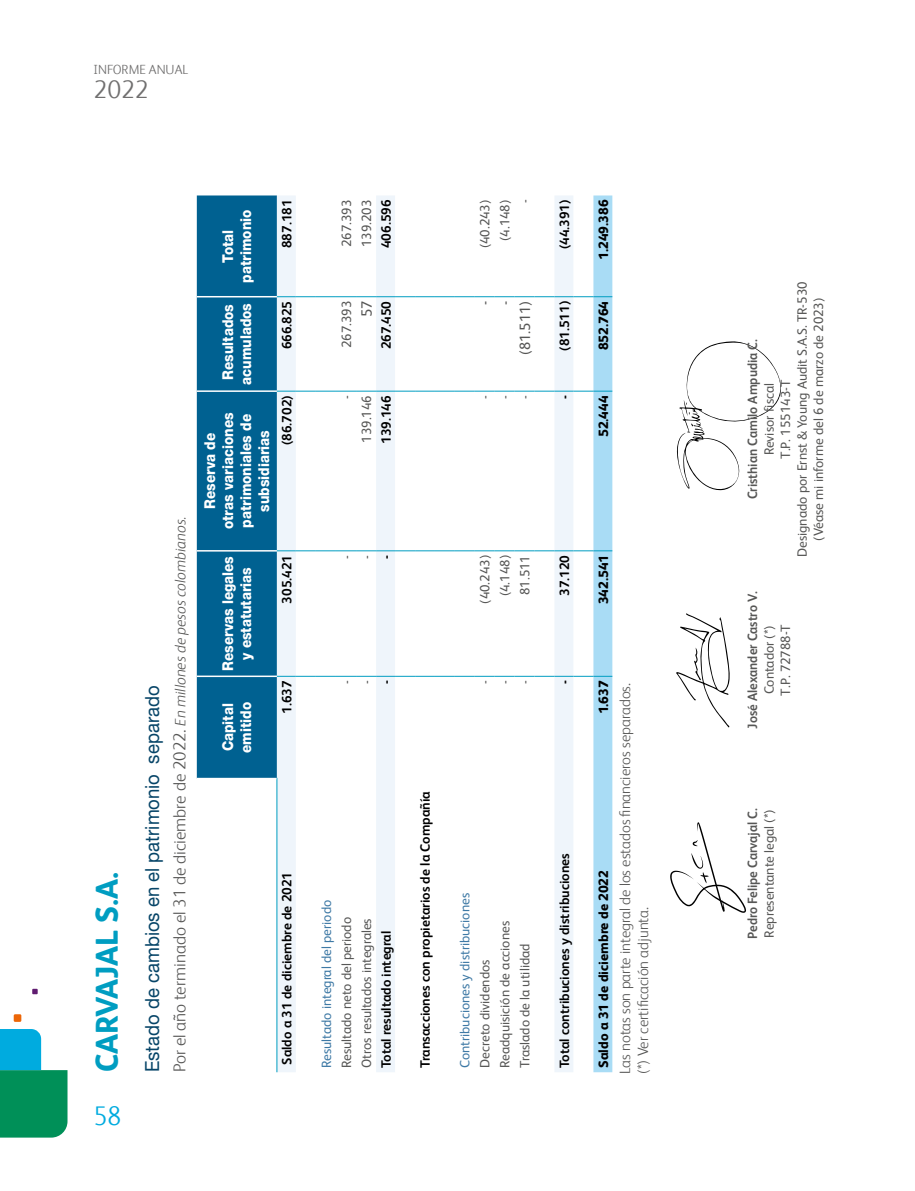
<style>
.page{position:relative;width:915px;height:1191px;background:#fff}
.page>*{position:absolute;margin:0;border:0;box-sizing:border-box;transform-origin:0 0}
.t1{font:800 31.5px "FS Albert";color:#009dc1;scale:.95 1}
.t2{font:300 27px "FS Albert";color:#00abdf;scale:.95 1}
.t3{font:300 25.35px "FS Albert";color:#706f6f}
.t4{font:19.5px "Helvetica Neue LT Pro";color:#074568;scale:.95 1}
.t5{font:300 17.25px "FS Albert";color:#575756}
.t6{font:800 15px/18px "Helvetica Neue LT Pro";color:#fff;text-align:center;scale:.9 1}
.t7{font:300 15px/18px "FS Albert";color:#575756}
.t8{font:15px "FS Albert";color:#575756}
.t9{font:13.5px/16.5px "FS Albert";color:#575756}
.t10{font:700 13.5px "FS Albert";color:#000}
.t11{font:700 13.5px "FS Albert";color:#575756;scale:.95 1}
.t12{font:800 13.5px "FS Albert";color:#000}
.t13{font:13.5px "FS Albert";color:#3e79a5}
.t14{font:300 13.35px "FS Albert";color:#706f6f}
.s1{font-style:italic;font-size:15px}
</style>
<div class="page">
<div style="left:197px;top:195px;width:80px;height:583px;background:#006191"></div>
<hr style="left:276px;top:778px;width:1px;height:294px;background:#009dc1">
<svg style="left:277px;top:195px;width:335px;height:877px"></svg>
<hr style="left:197px;top:675px;width:80px;height:2px;background:#fff">
<hr style="left:197px;top:550px;width:80px;height:1px;background:#fff">
<hr style="left:197px;top:390px;width:80px;height:2px;background:#fff">
<hr style="left:197px;top:296px;width:80px;height:1px;background:#fff">
<svg style="left:676px;top:341px;width:105px;height:150px"></svg>
<svg style="left:676px;top:613px;width:53px;height:114px"></svg>
<svg style="left:670px;top:822px;width:75px;height:91px"></svg>
<svg style="left:0;top:1029px;width:67px;height:108px;background:#27a791"></svg>
<div style="left:14px;top:1014px;width:7px;height:7px;background:#ec6608"></div>
<svg style="left:32px;top:988px;width:6px;height:6px"></svg>
<p class="t14" style="left:94px;top:60px;width:96px">INFORME ANUAL</p>
<h3 class="t3" style="left:94px;top:73px;width:56px">2022</h3>
<h1 class="t1" style="left:88px;top:1072px;width:212px;rotate:-90deg">CARVAJAL S.A.</h1>
<h2 class="t2" style="left:94px;top:1097px;width:31px">58</h2>
<h3 class="t4" style="left:141px;top:1072px;width:408px;rotate:-90deg">Estado de cambios en el patrimonio separado</h3>
<p class="t5" style="left:168px;top:1072px;width:557px;rotate:-90deg">Por el año terminado el 31 de diciembre de 2022. <span class="s1">En millones de pesos colombianos.</span></p>
<p class="t6" style="left:219px;top:283px;width:83px;rotate:-90deg">Total patrimonio</p>
<p class="t6" style="left:219px;top:385px;width:92px;rotate:-90deg">Resultados acumulados</p>
<p class="t6" style="left:201px;top:529px;width:131px;rotate:-90deg">Reserva de<br>otras variaciones patrimoniales de subsidiarias</p>
<p class="t6" style="left:219px;top:671px;width:129px;rotate:-90deg">Reservas legales y estatutarias</p>
<p class="t6" style="left:219px;top:753px;width:58px;text-align:left;rotate:-90deg">Capital emitido</p>
<p class="t10" style="left:279px;top:248px;width:50px;rotate:-90deg">887.181</p>
<p class="t10" style="left:279px;top:349px;width:50px;rotate:-90deg">666.825</p>
<p class="t10" style="left:279px;top:445px;width:51px;rotate:-90deg">(86.702)</p>
<p class="t10" style="left:279px;top:603px;width:50px;rotate:-90deg">305.421</p>
<p class="t10" style="left:279px;top:714px;width:35px;rotate:-90deg">1.637</p>
<p class="t10" style="left:279px;top:1064px;width:194px;rotate:-90deg">Saldo a 31 de diciembre de 2021</p>
<p class="t9" style="left:338px;top:247px;width:49px;rotate:-90deg">267.393</p>
<p class="t9" style="left:358px;top:247px;width:49px;rotate:-90deg">139.203</p>
<p class="t10" style="left:378px;top:248px;width:50px;rotate:-90deg">406.596</p>
<p class="t9" style="left:338px;top:348px;width:49px;rotate:-90deg">267.393</p>
<p class="t8" style="left:358px;top:317px;width:18px;rotate:-90deg">57</p>
<p class="t10" style="left:378px;top:349px;width:50px;rotate:-90deg">267.450</p>
<p class="t9" style="left:338px;top:399px;width:5px;rotate:-90deg">-</p>
<p class="t9" style="left:358px;top:443px;width:49px;rotate:-90deg">139.146</p>
<p class="t10" style="left:378px;top:444px;width:50px;rotate:-90deg">139.146</p>
<p class="t9" style="left:476px;top:248px;width:50px;rotate:-90deg">(40.243)</p>
<p class="t9" style="left:496px;top:241px;width:43px;rotate:-90deg">(4.148)</p>
<p class="t9" style="left:516px;top:203px;width:5px;rotate:-90deg">-</p>
<p class="t10" style="left:556px;top:249px;width:51px;rotate:-90deg">(44.391)</p>
<p class="t12" style="left:595px;top:260px;width:62px;rotate:-90deg">1.249.386</p>
<p class="t8" style="left:476px;top:305px;width:6px;rotate:-90deg">-</p>
<p class="t8" style="left:496px;top:305px;width:6px;rotate:-90deg">-</p>
<p class="t8" style="left:516px;top:355px;width:56px;rotate:-90deg">(81.511)</p>
<p class="t10" style="left:556px;top:351px;width:51px;rotate:-90deg">(81.511)</p>
<p class="t12" style="left:595px;top:350px;width:51px;rotate:-90deg">852.764</p>
<p class="t9" style="left:476px;top:399px;width:5px;rotate:-90deg">-</p>
<p class="t9" style="left:496px;top:399px;width:5px;rotate:-90deg">-</p>
<p class="t9" style="left:516px;top:399px;width:5px;rotate:-90deg">-</p>
<p class="t10" style="left:556px;top:399px;width:5px;rotate:-90deg">-</p>
<p class="t12" style="left:595px;top:437px;width:43px;rotate:-90deg">52.444</p>
<p class="t9" style="left:338px;top:559px;width:5px;rotate:-90deg">-</p>
<p class="t9" style="left:358px;top:559px;width:5px;rotate:-90deg">-</p>
<p class="t10" style="left:378px;top:559px;width:5px;rotate:-90deg">-</p>
<p class="t9" style="left:476px;top:604px;width:50px;rotate:-90deg">(40.243)</p>
<p class="t9" style="left:496px;top:596px;width:43px;rotate:-90deg">(4.148)</p>
<p class="t9" style="left:516px;top:595px;width:41px;rotate:-90deg">81.511</p>
<p class="t10" style="left:556px;top:596px;width:42px;rotate:-90deg">37.120</p>
<p class="t12" style="left:595px;top:604px;width:51px;rotate:-90deg">342.541</p>
<p class="t9" style="left:338px;top:684px;width:5px;rotate:-90deg">-</p>
<p class="t9" style="left:358px;top:684px;width:5px;rotate:-90deg">-</p>
<p class="t10" style="left:378px;top:684px;width:5px;rotate:-90deg">-</p>
<p class="t9" style="left:476px;top:684px;width:5px;rotate:-90deg">-</p>
<p class="t9" style="left:496px;top:684px;width:5px;rotate:-90deg">-</p>
<p class="t9" style="left:516px;top:684px;width:5px;rotate:-90deg">-</p>
<p class="t13" style="left:319px;top:1068px;width:170px;rotate:-90deg">Resultado integral del periodo</p>
<p class="t9" style="left:338px;top:1068px;width:152px;rotate:-90deg">Resultado neto del periodo</p>
<p class="t9" style="left:358px;top:1068px;width:151px;rotate:-90deg">Otros resultados integrales</p>
<p class="t10" style="left:378px;top:1068px;width:139px;rotate:-90deg">Total resultado integral</p>
<p class="t10" style="left:417px;top:1068px;width:278px;rotate:-90deg">Transacciones con propietarios de la Compañía</p>
<p class="t13" style="left:457px;top:1068px;width:176px;rotate:-90deg">Contribuciones y distribuciones</p>
<p class="t9" style="left:476px;top:1068px;width:110px;rotate:-90deg">Decreto dividendos</p>
<p class="t9" style="left:496px;top:1068px;width:148px;rotate:-90deg">Readquisición de acciones</p>
<p class="t9" style="left:516px;top:1068px;width:126px;rotate:-90deg">Traslado de la utilidad</p>
<p class="t10" style="left:556px;top:684px;width:5px;rotate:-90deg">-</p>
<p class="t10" style="left:556px;top:1068px;width:216px;rotate:-90deg">Total contribuciones y distribuciones</p>
<p class="t12" style="left:595px;top:714px;width:35px;rotate:-90deg">1.637</p>
<p class="t12" style="left:595px;top:1068px;width:199px;rotate:-90deg">Saldo a 31 de diciembre de 2022</p>
<p class="t7" style="left:615px;top:1074px;width:392px;rotate:-90deg">Las notas son parte integral de los estados financieros separados. (*) Ver certificación adjunta.</p>
<p class="t9" style="left:760px;top:557px;width:277px;text-align:center;rotate:-90deg">Revisor fiscal<br>T.P. 155143-T<br>Designado por Ernst &amp; Young Audit S.A.S. TR-530 (Véase mi informe del 6 de marzo de 2023)</p>
<p class="t11" style="left:744px;top:499px;width:170px;rotate:-90deg">Cristhian Camilo Ampudia C.</p>
<p class="t11" style="left:744px;top:728px;width:146px;rotate:-90deg">José Alexander Castro V.</p>
<p class="t9" style="left:760px;top:695px;width:73px;rotate:-90deg">Contador (*)<br>T.P. 72788-T</p>
<p class="t11" style="left:744px;top:938px;width:139px;rotate:-90deg">Pedro Felipe Carvajal C.</p>
<p class="t9" style="left:760px;top:937px;width:130px;rotate:-90deg">Representante legal (*)</p>
</div>
